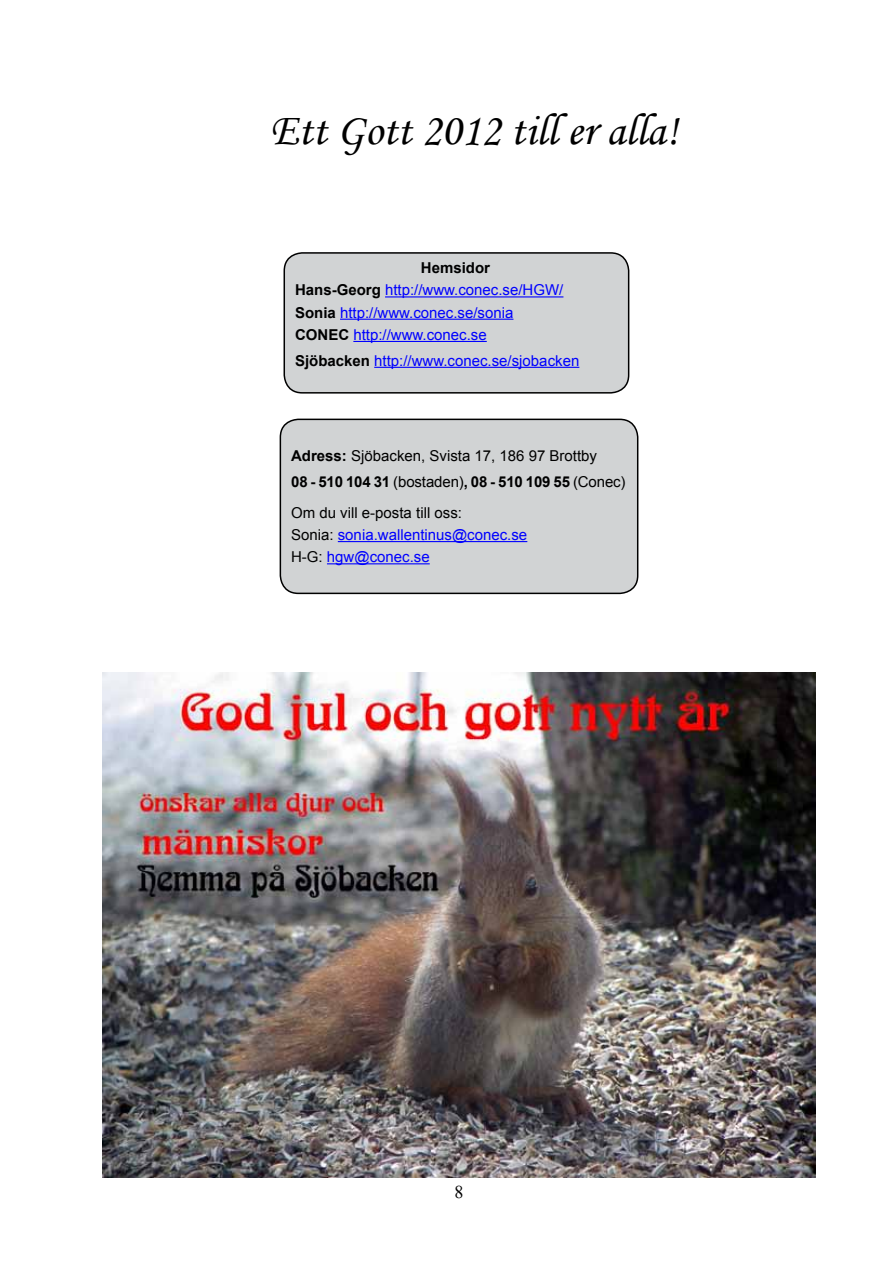
<style>
.page{position:relative;width:893px;height:1263px;background:#fff}
.page>*{position:absolute;margin:0;border:0;box-sizing:border-box;transform-origin:0 0}
.t1{font:45px "Monotype Corsiva";color:#000}
.t2{font:18px "Times New Roman";color:#000}
.t3{font:15px/22.2px "Arial";color:#00f}
.t4{font:15px/25.8px "Arial";color:#000}
.s1{font-weight:700;color:#000}
.s2{font-weight:700}
.s3{color:#000}
</style>
<div class="page">
<div style="left:280px;top:419px;width:358px;height:174px;background:#d1d3d4;border-radius:18px"></div>
<hr style="left:338px;top:541px;width:189px;height:1px;background:#00f">
<hr style="left:327px;top:563px;width:103px;height:1px;background:#00f">
<div style="left:280px;top:419px;width:358px;height:175px;border:2px solid #000;border-radius:18px"></div>
<div style="left:284px;top:253px;width:345px;height:140px;background:#d1d3d4;border-radius:18px"></div>
<hr style="left:385px;top:296px;width:178px;height:1px;background:#00f">
<hr style="left:340px;top:319px;width:173px;height:1px;background:#00f">
<hr style="left:353px;top:341px;width:134px;height:1px;background:#00f">
<hr style="left:374px;top:367px;width:205px;height:1px;background:#00f">
<div style="left:284px;top:252px;width:345px;height:142px;border:2px solid #000;border-radius:18px"></div>
<img style="left:103px;top:673px;width:712px;height:504px">
<h1 class="t1" style="left:270px;top:103px;width:409px">Ett Gott 2012 till er alla!</h1>
<p class="t3" style="left:295px;top:257px;width:270px;text-indent:126px"><span class="s1">Hemsidor<br>Hans-Georg</span> http://www.conec.se/HGW/<br><span class="s1">Sonia</span> http://www.conec.se/sonia<br><span class="s1">CONEC</span> http://www.conec.se</p>
<p class="t3" style="left:295px;top:349px;width:286px"><span class="s1">Sjöbacken</span> http://www.conec.se/sjobacken</p>
<p class="t4" style="left:291px;top:443px;width:336px"><span class="s2">Adress</span><span class="s2">:</span> Sjöbacken, Svista 17, 186 97 Brottby<br><span class="s2">08 - 510 104 31</span> (bostaden)<span class="s2">, 08 - 510 109 55</span> (Conec)</p>
<p class="t3" style="left:291px;top:501px;width:238px"><span class="s3">Om du vill e-posta till oss:<br>Sonia:</span> sonia.wallentinus@conec.se<br><span class="s3">H-G:</span> hgw@conec.se</p>
<p class="t2" style="left:454px;top:1179px;width:10px">8</p>
</div>
